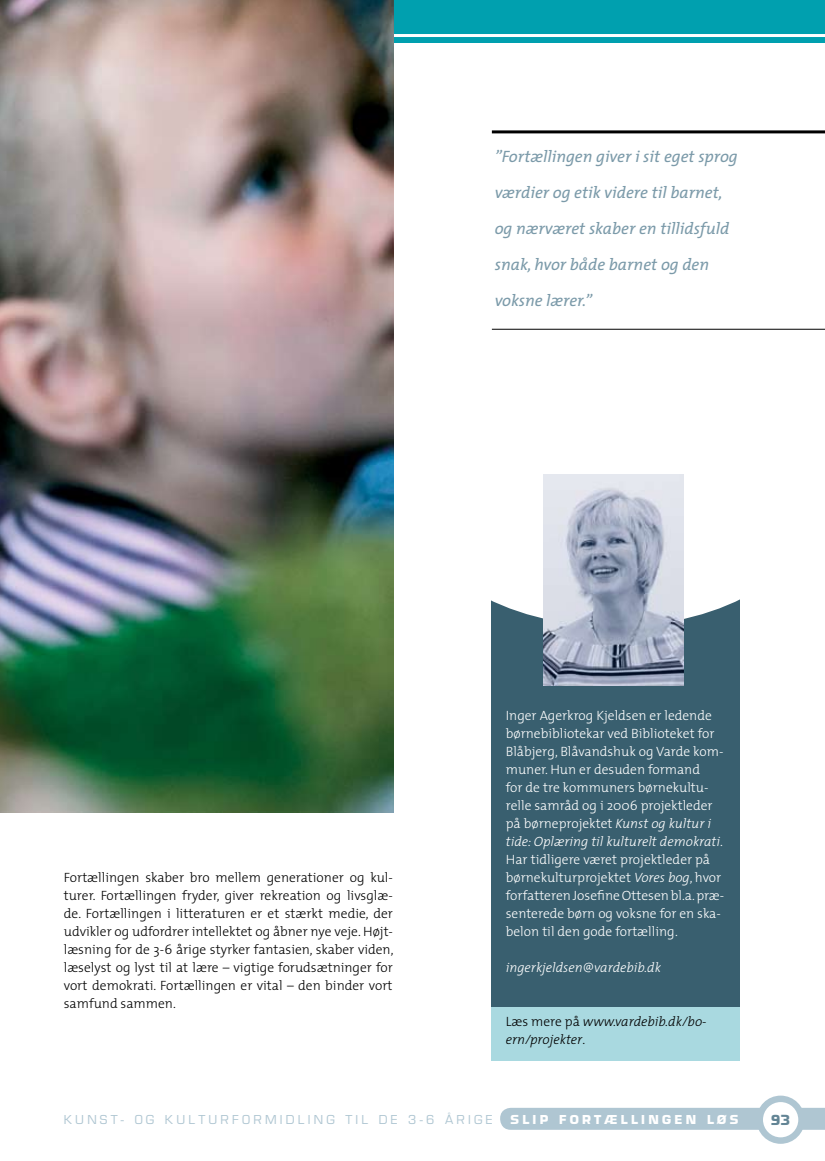
<style>
.page{position:relative;width:825px;height:1161px;background:#fff}
.page>*{position:absolute;margin:0;border:0;box-sizing:border-box;transform-origin:0 0}
.t1{font:italic 16.5px/36px "The Mix";color:#7b9aa9}
.t2{font:300 13.5px/18px "The Mix";color:#fff}
.t3{font:300 13.5px/18px "The Mix";color:#000}
.t4{font:italic 300 13.5px/18px "The Mix";color:#000}
.t5{font:italic 300 13.5px "The Mix";color:#fff}
.t6{font:700 13.5px "Tcg Euro";color:#638595}
.t7{font:12px "Tcg Eurostile";letter-spacing:.27em;color:#afc6d2}
.t8{font:700 12px "Tcg Euro";letter-spacing:.27em;color:#fff}
.s1{font-style:italic}
.s2{font-style:normal}
</style>
<div class="page">
<div style="left:500px;top:1108px;width:325px;height:22px;background:#afc6d2"></div>
<div style="left:756px;top:1095px;width:49px;height:49px;background:#afc6d2;border-radius:50%"></div>
<div style="left:763px;top:1102px;width:35px;height:35px;background:#fff;border-radius:50%"></div>
<div style="left:0;top:0;width:825px;height:43px;background:#00a0af"></div>
<hr style="left:0;top:34px;width:825px;height:3px;background:#fff">
<div style="left:491px;top:502px;width:249px;height:551px;background:#395f6f"></div>
<div style="left:412px;top:377px;width:404px;height:249px;background:#fff;border-radius:50%"></div>
<img style="left:543px;top:475px;width:140px;height:210px">
<div style="left:491px;top:1007px;width:249px;height:54px;background:#a9d9e0"></div>
<img style="left:0;top:0;width:393px;height:812px">
<hr style="left:492px;top:130px;width:333px;height:3px;background:#000">
<hr style="left:492px;top:329px;width:333px;height:1px;background:#000">
<p class="t1" style="left:495px;top:138px;width:245px">”Fortællingen giver i sit eget sprog værdier og etik videre til barnet, og nærværet skaber en tillidsfuld snak, hvor både barnet og den voksne lærer.”</p>
<p class="t3" style="left:64px;top:868px;width:331px">Fortællingen skaber bro mellem generationer og kul&shy;turer. Fortællingen fryder, giver rekreation og livsglæ&shy;de. Fortællingen i litteraturen er et stærkt medie, der ud-vikler og udfordrer intellektet og åbner nye veje. Højt&shy;læsning for de 3-6 årige styrker fantasien, skaber viden, læselyst og lyst til at lære – vigtige forudsætninger for vort demokrati. Fortællingen er vital – den binder vort samfund sammen.</p>
<p class="t2" style="left:506px;top:706px;width:219px">Inger Agerkrog Kjeldsen er ledende børnebibliotekar ved Biblioteket for Blåbjerg, Blåvandshuk og Varde kom&shy;muner. Hun er desuden formand<br>for de tre kommuners børnekultu&shy;relle sam- råd og i 2006 projektleder på børneprojektet <span class="s1">Kunst og kultur i tide: Oplæring til kulturelt demokrati</span>.<br>Har tidligere været projektleder på bør-ne-kulturprojektet <span class="s1">Vores bog</span>, hvor for-fatteren Josefine Ottesen bl.a. præ&shy;sen-terede børn og voksne for en ska&shy;belon til den gode fortælling.</p>
<p class="t5" style="left:506px;top:956px;width:157px">ingerkjeldsen@vardebib.dk</p>
<p class="t4" style="left:506px;top:1012px;width:202px"><span class="s2">Læs mere på</span> www.vardebib.dk/bo&shy;ern/projekter<span class="s2">.</span></p>
<p class="t7" style="left:64px;top:1112px;width:430px">KUNST- OG K ULTURFORMIDLING TIL DE 3-6 ÅRIGE</p>
<p class="t8" style="left:510px;top:1112px;width:229px">SLIP FORTÆLLINGEN LØS</p>
<p class="t6" style="left:771px;top:1111px;width:21px">93</p>
</div>
